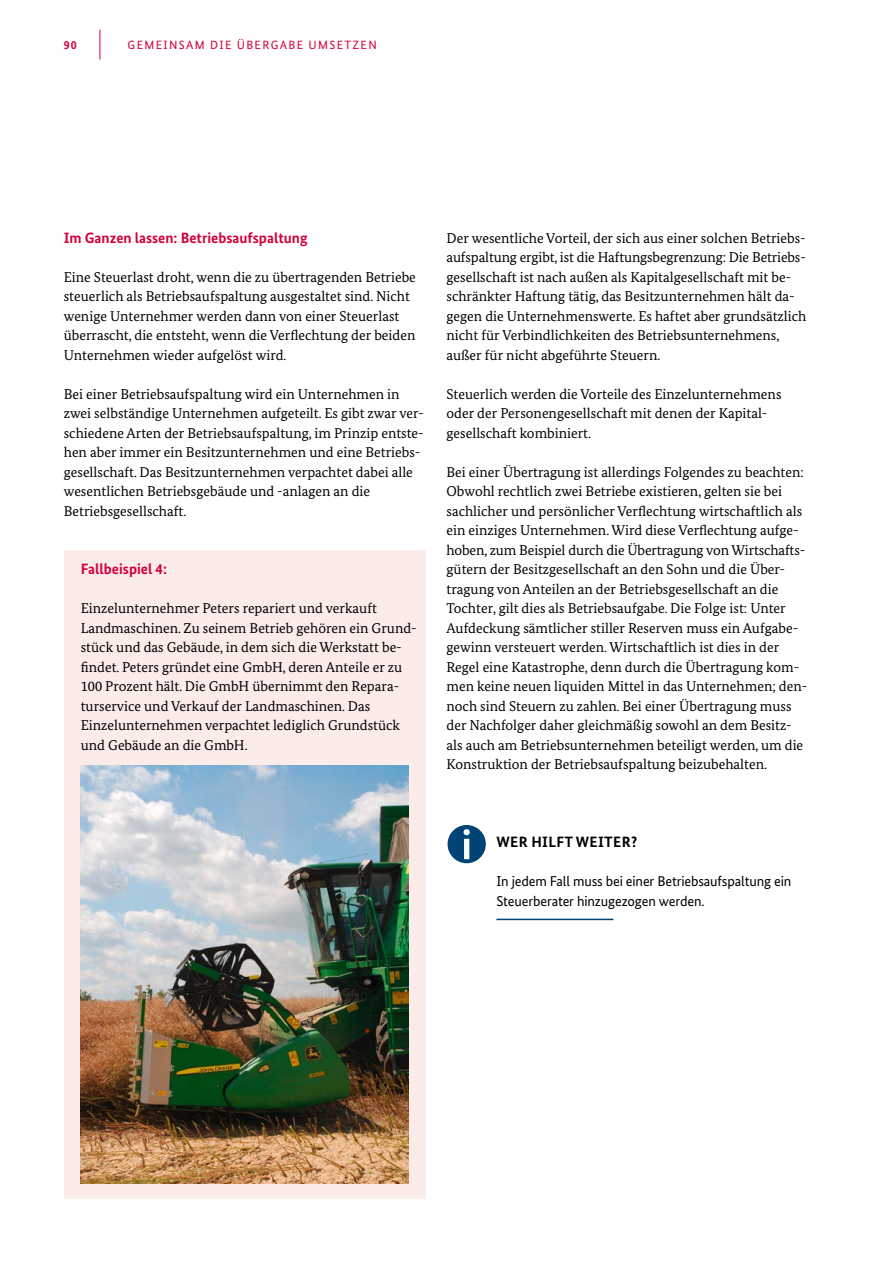
<style>
.page{position:relative;width:893px;height:1263px;background:#fff}
.page>*{position:absolute;margin:0;border:0;box-sizing:border-box;transform-origin:0 0}
.t1{font:700 15px "Bundes Sans";color:#d3003a}
.t2{font:700 15px "Bundes Sans";letter-spacing:.02em;color:#000}
.t3{font:14.25px/19.5px "Bundes Serif";color:#000}
.t4{font:14.25px/19.5px "Bundes Sans";letter-spacing:-.01em;color:#000}
.t5{font:12px "Bundes Sans";letter-spacing:.11em;color:#d3003a}
.t6{font:700 12px "Bundes Sans";color:#d3003a}
</style>
<div class="page">
<div style="left:64px;top:549px;width:361px;height:649px;background:#fbebe9"></div>
<hr style="left:496px;top:919px;width:117px;height:1px;background:#004377">
<div style="left:448px;top:825px;width:38px;height:38px;background:#004377;border-radius:50%"></div>
<svg style="left:464px;top:829px;width:6px;height:30px"></svg>
<hr style="left:100px;top:30px;width:1px;height:30px;background:#d3003a">
<img style="left:81px;top:765px;width:327px;height:418px">
<p class="t6" style="left:64px;top:37px;width:15px">90</p>
<p class="t5" style="left:128px;top:37px;width:251px">GEMEINSAM DIE ÜBERGABE UMSETZEN</p>
<h4 class="t1" style="left:64px;top:229px;width:245px">Im Ganzen lassen: Betriebsaufspaltung</h4>
<p class="t3" style="left:64px;top:267px;width:354px">Eine Steuerlast droht, wenn die zu übertragenden Betriebe steuerlich als Betriebsaufspaltung ausgestaltet sind. Nicht wenige Unternehmer werden dann von einer Steuerlast überrascht, die entsteht, wenn die Verflechtung der beiden Unternehmen wieder aufgelöst wird.</p>
<p class="t3" style="left:64px;top:384px;width:362px">Bei einer Betriebsaufspaltung wird ein Unternehmen in zwei selbständige Unternehmen aufgeteilt. Es gibt zwar ver&shy;schiedene Arten der Betriebsaufspaltung, im Prinzip entste&shy;hen aber immer ein Besitzunternehmen und eine Betriebs&shy;gesellschaft. Das Besitzunternehmen verpachtet dabei alle wesentlichen Betriebsgebäude und -anlagen an die Betriebsgesellschaft.</p>
<h4 class="t1" style="left:81px;top:560px;width:88px">Fallbeispiel 4:</h4>
<p class="t3" style="left:81px;top:599px;width:336px">Einzelunternehmer Peters repariert und verkauft Landmaschinen. Zu seinem Betrieb gehören ein Grund&shy;stück und das Gebäude, in dem sich die Werkstatt be&shy;findet. Peters gründet eine GmbH, deren Anteile er zu 100 Prozent hält. Die GmbH übernimmt den Repara&shy;turservice und Verkauf der Landmaschinen. Das Einzelunternehmen verpachtet lediglich Grundstück und Gebäude an die GmbH.</p>
<p class="t3" style="left:446px;top:228px;width:361px">Der wesentliche Vorteil, der sich aus einer solchen Betriebs&shy;aufspaltung ergibt, ist die Haftungsbegrenzung: Die Betriebs-- gesellschaft ist nach außen als Kapitalgesellschaft mit be&shy;schränkter Haftung tätig, das Besitzunternehmen hält da&shy;gegen die Unternehmenswerte. Es haftet aber grundsätzlich nicht für Verbindlichkeiten des Betriebsunternehmens, außer für nicht abgeführte Steuern.</p>
<p class="t3" style="left:446px;top:384px;width:337px">Steuerlich werden die Vorteile des Einzelunternehmens oder der Personengesellschaft mit denen der Kapital&shy;gesellschaft kombiniert.</p>
<p class="t3" style="left:446px;top:462px;width:362px">Bei einer Übertragung ist allerdings Folgendes zu beachten:<br>Obwohl rechtlich zwei Betriebe existieren, gelten sie bei sachlicher und persönlicher Verflechtung wirtschaftlich als ein einziges Unternehmen. Wird diese Verflechtung aufge&shy;hoben, zum Beispiel durch die Übertragung von Wirtschafts-- gütern der Besitzgesellschaft an den Sohn und die Über&shy;tragung von Anteilen an der Betriebsgesellschaft an die Tochter, gilt dies als Betriebsaufgabe. Die Folge ist: Unter Aufdeckung sämtlicher stiller Reserven muss ein Aufgabe&shy;gewinn versteuert werden. Wirtschaftlich ist dies in der Regel eine Katastrophe, denn durch die Übertragung kom&shy;men keine neuen liquiden Mittel in das Unternehmen; den&shy;noch sind Steuern zu zahlen. Bei einer Übertragung muss der Nachfolger daher gleichmäßig sowohl an dem Besitz&shy;als auch am Betriebsunternehmen beteiligt werden, um die Konstruktion der Betriebsaufspaltung beizubehalten.</p>
<p class="t2" style="left:497px;top:833px;width:142px">WER HILFT WEITER?</p>
<p class="t4" style="left:496px;top:872px;width:296px">In jedem Fall muss bei einer Betriebsaufspaltung ein<br>Steuerberater hinzugezogen werden.</p>
</div>
